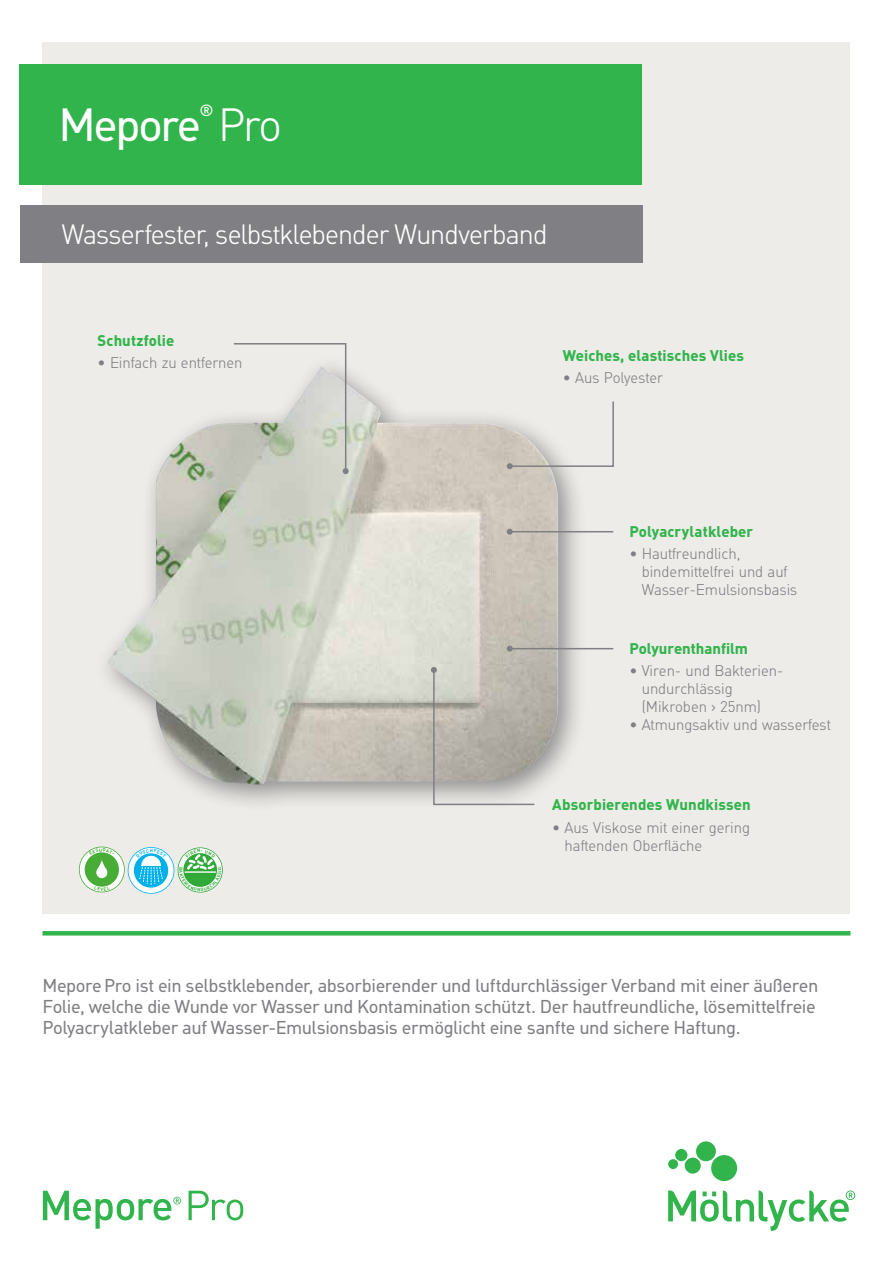
<style>
.page{position:relative;width:893px;height:1263px;background:#fff}
.page>*{position:absolute;margin:0;border:0;box-sizing:border-box;transform-origin:0 0}
.t1{font:45px "MHC Din";letter-spacing:-.055em;color:#fff}
.t2{font:300 27px "MHC Din";letter-spacing:-.03em;color:#fff}
.t3{font:18px/21px "MHC Din";letter-spacing:-.025em;color:#807f83}
.t4{font:15.75px "MHC Din";color:#fff}
.t5{font:300 15px/18px "MHC Din";color:#807f83}
.t6{font:700 15px "MHC Din";letter-spacing:.005em;color:#32b44c}
.s1{font-weight:300}
</style>
<div class="page">
<div style="left:43px;top:43px;width:807px;height:871px;background:#eeece9"></div>
<hr style="left:43px;top:931px;width:807px;height:4px;background:#32b44c">
<svg style="left:668px;top:1141px;width:187px;height:90px"></svg>
<div style="left:19px;top:64px;width:623px;height:120px;background:#32b44c"></div>
<div style="left:20px;top:205px;width:623px;height:58px;background:#807f83"></div>
<div style="left:94px;top:353px;width:493px;height:460px;background:#000;opacity:.4"></div>
<img style="left:106px;top:366px;width:454px;height:419px">
<svg style="left:232px;top:343px;width:117px;height:131px"></svg>
<svg style="left:507px;top:400px;width:107px;height:69px"></svg>
<hr style="left:510px;top:531px;width:103px;height:1px;background:#807f83">
<svg style="left:507px;top:529px;width:6px;height:6px"></svg>
<hr style="left:510px;top:648px;width:103px;height:1px;background:#807f83">
<svg style="left:507px;top:646px;width:6px;height:6px"></svg>
<svg style="left:431px;top:667px;width:105px;height:139px;background:#bab7af"></svg>
<svg style="left:189px;top:1191px;width:54px;height:29px"></svg>
<svg style="left:43px;top:1191px;width:138px;height:38px"></svg>
<svg style="left:79px;top:846px;width:144px;height:47px"></svg>
<p class="t4" style="left:199px;top:101px;width:16px">®</p>
<h1 class="t1" style="left:58px;top:98px;width:225px">Mepore <span class="s1">Pro</span></h1>
<h2 class="t2" style="left:62px;top:220px;width:487px">Wasserfester, selbstklebender Wundverband</h2>
<p class="t6" style="left:98px;top:331px;width:78px">Schutzfolie</p>
<p class="t5" style="left:98px;top:354px;width:146px">• Einfach zu entfernen</p>
<p class="t6" style="left:563px;top:346px;width:183px">Weiches, elastisches Vlies</p>
<p class="t5" style="left:563px;top:369px;width:102px">• Aus Polyester</p>
<p class="t6" style="left:629px;top:522px;width:125px">Polyacrylatkleber</p>
<p class="t5" style="left:642px;top:545px;width:157px;text-indent:-12px">• Hautfreundlich, bindemittelfrei und auf<br>Wasser-Emulsionsbasis</p>
<p class="t6" style="left:629px;top:639px;width:120px">Polyurenthanfilm</p>
<p class="t5" style="left:642px;top:662px;width:143px;text-indent:-12px">• Viren- und Bakterien&shy;undurchlässig (Mikroben › 25nm)</p>
<p class="t5" style="left:629px;top:716px;width:203px">• Atmungsaktiv und wasserfest</p>
<p class="t6" style="left:552px;top:796px;width:200px">Absorbierendes Wundkissen</p>
<p class="t5" style="left:565px;top:818px;width:187px;text-indent:-12px">• Aus Viskose mit einer gering haftenden Oberfläche</p>
<p class="t3" style="left:43px;top:975px;width:777px">MeporePro ist ein selbstklebender, absorbierender und luftdurchlässiger Verband mit einer äußeren<br>Folie, welche die Wunde vor Wasser und Kontamination schützt. Der hautfreundliche, lösemittelfreie<br>Polyacrylatkleber auf Wasser-Emulsionsbasis ermöglicht eine sanfte und sichere Haftung.</p>
</div>
